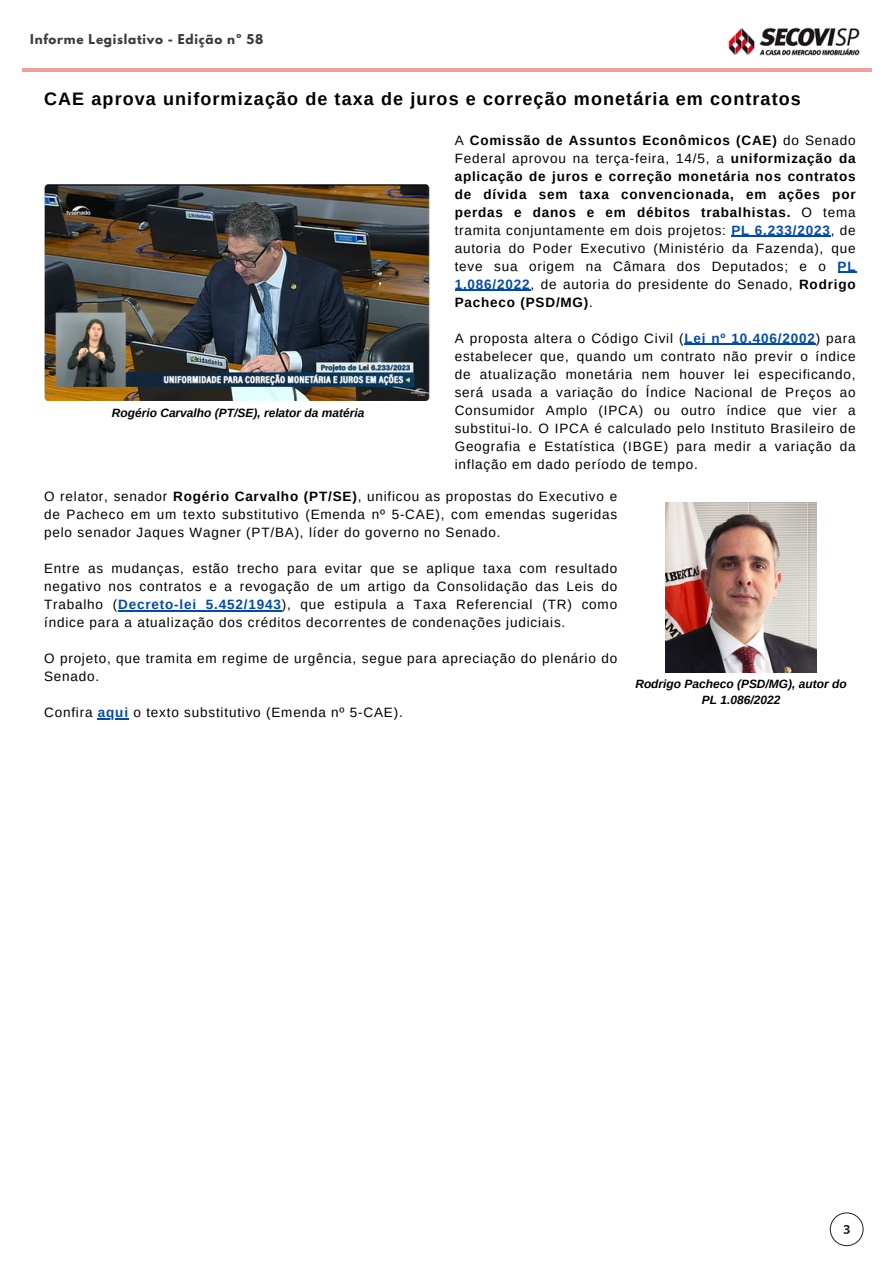
<style>
.page{position:relative;width:894px;height:1264px;background:#fff}
.page>*{position:absolute;margin:0;border:0;box-sizing:border-box;transform-origin:0 0}
.t1{font:700 18px "Arimo";letter-spacing:.06em;color:#000}
.t2{font:13.5px/18px "Arimo";letter-spacing:.06em;color:#000;text-align:justify}
.t3{font:italic 700 12px/15.9px "Arimo";color:#000;text-align:center}
.t4{font:700 12px "League Spartan";letter-spacing:.06em;color:#3b3d3a}
.s1{font-weight:700}
.s2{font-weight:700;color:#004aad}
</style>
<div class="page">
<hr style="left:22px;top:68px;width:849px;height:4px;background:#f09f9f">
<img style="left:728px;top:27px;width:132px;height:29px">
<svg style="left:829px;top:1212px;width:34px;height:34px"></svg>
<img style="left:44px;top:184px;width:386px;height:216px">
<img style="left:665px;top:502px;width:151px;height:170px">
<hr style="left:118px;top:610px;width:163px;height:1px;background:#004aad">
<hr style="left:98px;top:718px;width:31px;height:1px;background:#004aad">
<hr style="left:731px;top:236px;width:99px;height:1px;background:#004aad">
<svg style="left:838px;top:272px;width:18px;height:1px"></svg>
<hr style="left:454px;top:290px;width:76px;height:1px;background:#004aad">
<hr style="left:684px;top:344px;width:131px;height:1px;background:#004aad">
<p class="t4" style="left:30px;top:33px;width:234px">Informe Legislativo - Edição nº 58</p>
<p class="t1" style="left:44px;top:88px;width:758px">CAE aprova uniformização de taxa de juros e correção monetária em contratos</p>
<p class="t3" style="left:112px;top:405px;width:254px">Rogério Carvalho (PT/SE), relator da matéria</p>
<h2 class="t2" style="left:454px;top:131px;width:402px">A <span class="s1">Comissão de Assuntos Econômicos (CAE)</span> do Senado Federal aprovou na terça-feira, 14/5, a <span class="s1">uniformização da aplicação de juros e correção monetária nos contratos de dívida sem taxa convencionada, em ações por perdas e danos e em débitos trabalhistas.</span> O tema tramita conjuntamente em dois projetos: <span class="s2">PL 6.233/2023</span>, de autoria do Poder Executivo (Ministério da Fazenda), que teve sua origem na Câmara dos Deputados; e o <span class="s2">PL 1.086/2022</span>, de autoria do presidente do Senado, <span class="s1">Rodrigo Pacheco (PSD/MG)</span>.</h2>
<p class="t2" style="left:454px;top:329px;width:402px">A proposta altera o Código Civil (<span class="s2">Lei nº 10.406/2002</span>) para estabelecer que, quando um contrato não previr o índice de atualização monetária nem houver lei especificando, será usada a variação do Índice Nacional de Preços ao Consumidor Amplo (IPCA) ou outro índice que vier a substitui-lo. O IPCA é calculado pelo Instituto Brasileiro de Geografia e Estatística (IBGE) para medir a variação da inflação em dado período de tempo.</p>
<p class="t2" style="left:44px;top:487px;width:574px">O relator, senador <span class="s1">Rogério Carvalho (PT/SE)</span>, unificou as propostas do Executivo e de Pacheco em um texto substitutivo (Emenda nº 5-CAE), com emendas sugeridas pelo senador Jaques Wagner (PT/BA), líder do governo no Senado.</p>
<h2 class="t2" style="left:44px;top:559px;width:574px">Entre as mudanças, estão trecho para evitar que se aplique taxa com resultado negativo nos contratos e a revogação de um artigo da Consolidação das Leis do Trabalho (<span class="s2">Decreto-lei 5.452/1943</span>), que estipula a Taxa Referencial (TR) como índice para a atualização dos créditos decorrentes de condenações judiciais.</h2>
<p class="t2" style="left:44px;top:649px;width:574px">O projeto, que tramita em regime de urgência, segue para apreciação do plenário do<br>Senado.</p>
<h2 class="t2" style="left:44px;top:703px;width:360px">Confira <span class="s2">aqui</span> o texto substitutivo (Emenda nº 5-CAE).</h2>
<p class="t3" style="left:635px;top:676px;width:213px">Rodrigo Pacheco (PSD/MG), autor do<br>PL 1.086/2022</p>
</div>
